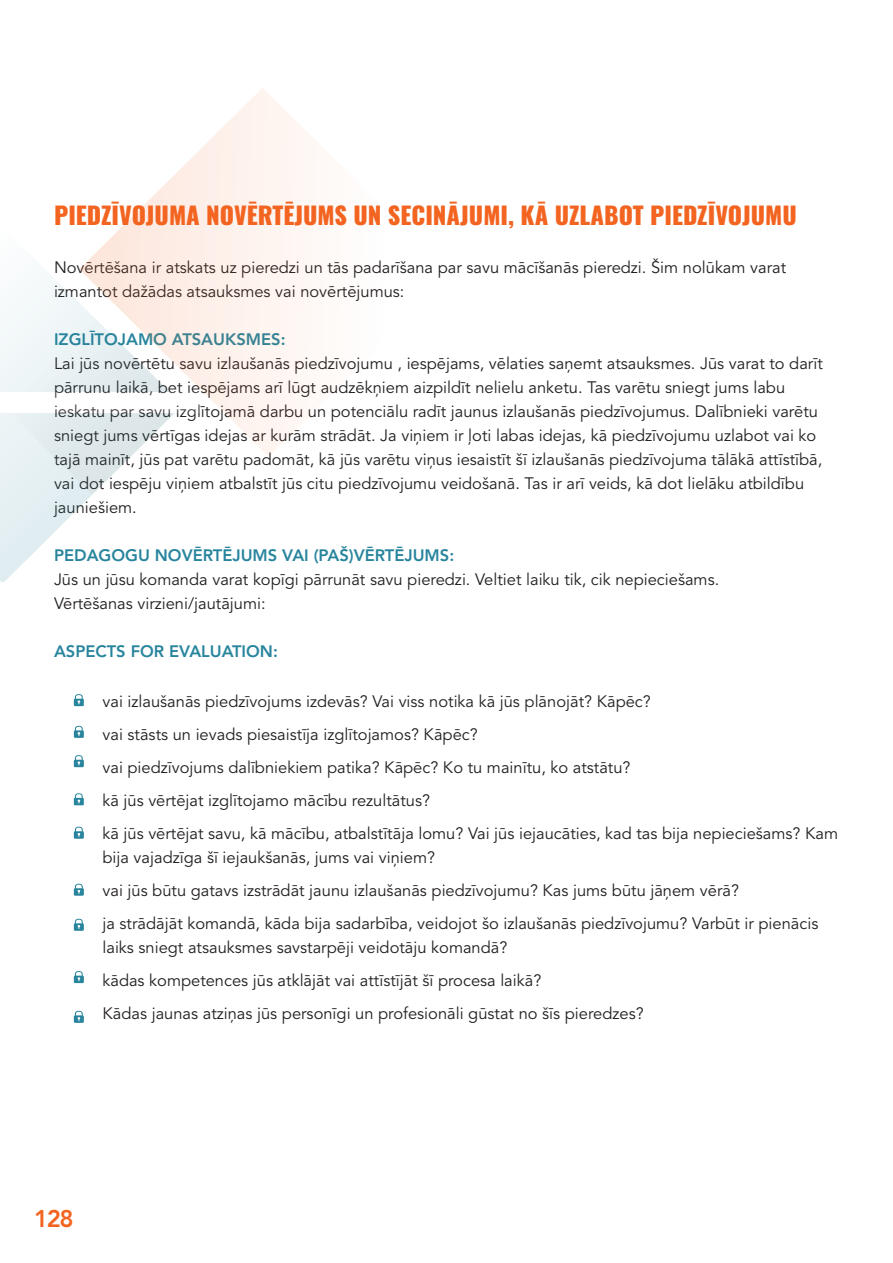
<style>
.page{position:relative;width:893px;height:1263px;background:#fff}
.page>*{position:absolute;margin:0;border:0;box-sizing:border-box;transform-origin:0 0}
.Main_Text{font:800 24px "Oswald";color:#f36421}
.t1{font:800 24px "Avenir LT Pro";color:#f36421}
.Main_Text-2{font:16.5px/24px "Avenir LT Pro";color:#231f20}
.Main_Text-3{font:800 16.5px "Avenir LT Pro";color:#28859d}
</style>
<div class="page">
<svg style="left:74px;top:694px;width:10px;height:12px"></svg>
<svg style="left:74px;top:726px;width:10px;height:12px"></svg>
<svg style="left:74px;top:827px;width:10px;height:12px"></svg>
<svg style="left:74px;top:755px;width:10px;height:12px"></svg>
<svg style="left:74px;top:793px;width:10px;height:12px"></svg>
<svg style="left:74px;top:971px;width:10px;height:12px"></svg>
<svg style="left:74px;top:884px;width:10px;height:12px"></svg>
<svg style="left:74px;top:919px;width:10px;height:12px"></svg>
<svg style="left:74px;top:1011px;width:10px;height:12px"></svg>
<svg style="left:0;top:277px;width:93px;height:305px"></svg>
<svg style="left:77px;top:88px;width:233px;height:368px"></svg>
<svg style="left:1px;top:315px;width:182px;height:179px"></svg>
<div style="left:0;top:392px;width:200px;height:20px;background:#fff"></div>
<p class="Main_Text" style="left:54px;top:203px;width:744px">PIEDZĪVOJUMA NOVĒRTĒJUMS UN SECINĀJUMI, KĀ UZLABOT PIEDZĪVOJUMU</p>
<p class="Main_Text-2" style="left:54px;top:256px;width:734px">Novērtēšana ir atskats uz pieredzi un tās padarīšana par savu mācīšanās pieredzi. Šim nolūkam varat izmantot dažādas atsauksmes vai novērtējumus:</p>
<p class="Main_Text-3" style="left:54px;top:329px;width:233px">IZGLĪTOJAMO ATSAUKSMES:</p>
<p class="Main_Text-2" style="left:54px;top:352px;width:770px">Lai jūs novērtētu savu izlaušanās piedzīvojumu , iespējams, vēlaties saņemt atsauksmes. Jūs varat to darīt pārrunu laikā, bet iespējams arī lūgt audzēkņiem aizpildīt nelielu anketu. Tas varētu sniegt jums labu ieskatu par savu izglītojamā darbu un potenciālu radīt jaunus izlaušanās piedzīvojumus. Dalībnieki varētu sniegt jums vērtīgas idejas ar kurām strādāt. Ja viņiem ir ļoti labas idejas, kā piedzīvojumu uzlabot vai ko tajā mainīt, jūs pat varētu padomāt, kā jūs varētu viņus iesaistīt šī izlaušanās piedzīvojuma tālākā attīstībā, vai dot iespēju viņiem atbalstīt jūs citu piedzīvojumu veidošanā. Tas ir arī veids, kā dot lielāku atbildību jauniešiem.</p>
<p class="Main_Text-3" style="left:54px;top:545px;width:402px">PEDAGOGU NOVĒRTĒJUMS VAI (PAŠ)VĒRTĒJUMS:</p>
<p class="Main_Text-2" style="left:54px;top:568px;width:667px">Jūs un jūsu komanda varat kopīgi pārrunāt savu pieredzi. Veltiet laiku tik, cik nepieciešams.</p>
<p class="Main_Text-2" style="left:54px;top:592px;width:213px">Vērtēšanas virzieni/jautājumi:</p>
<p class="Main_Text-3" style="left:54px;top:641px;width:225px">ASPECTS FOR EVALUATION:</p>
<p class="Main_Text-2" style="left:102px;top:689px;width:550px">vai izlaušanās piedzīvojums izdevās? Vai viss notika kā jūs plānojāt? Kāpēc?</p>
<p class="Main_Text-2" style="left:102px;top:722px;width:377px">vai stāsts un ievads piesaistīja izglītojamos? Kāpēc?</p>
<p class="Main_Text-2" style="left:102px;top:755px;width:530px">vai piedzīvojums dalībniekiem patika? Kāpēc? Ko tu mainītu, ko atstātu?</p>
<p class="Main_Text-2" style="left:102px;top:788px;width:329px">kā jūs vērtējat izglītojamo mācību rezultātus?</p>
<p class="Main_Text-2" style="left:102px;top:821px;width:737px">kā jūs vērtējat savu, kā mācību, atbalstītāja lomu? Vai jūs iejaucāties, kad tas bija nepieciešams? Kam bija vajadzīga šī iejaukšanās, jums vai viņiem?</p>
<p class="Main_Text-2" style="left:102px;top:878px;width:638px">vai jūs būtu gatavs izstrādāt jaunu izlaušanās piedzīvojumu? Kas jums būtu jāņem vērā?</p>
<p class="Main_Text-2" style="left:102px;top:911px;width:717px">ja strādājāt komandā, kāda bija sadarbība, veidojot šo izlaušanās piedzīvojumu? Varbūt ir pienācis laiks sniegt atsauksmes savstarpēji veidotāju komandā?</p>
<p class="Main_Text-2" style="left:102px;top:968px;width:440px">kādas kompetences jūs atklājāt vai attīstījāt šī procesa laikā?</p>
<p class="Main_Text-2" style="left:102px;top:1001px;width:543px">Kādas jaunas atziņas jūs personīgi un profesionāli gūstat no šīs pieredzes?</p>
<h1 class="t1" style="left:34px;top:1204px;width:41px">128</h1>
</div>
